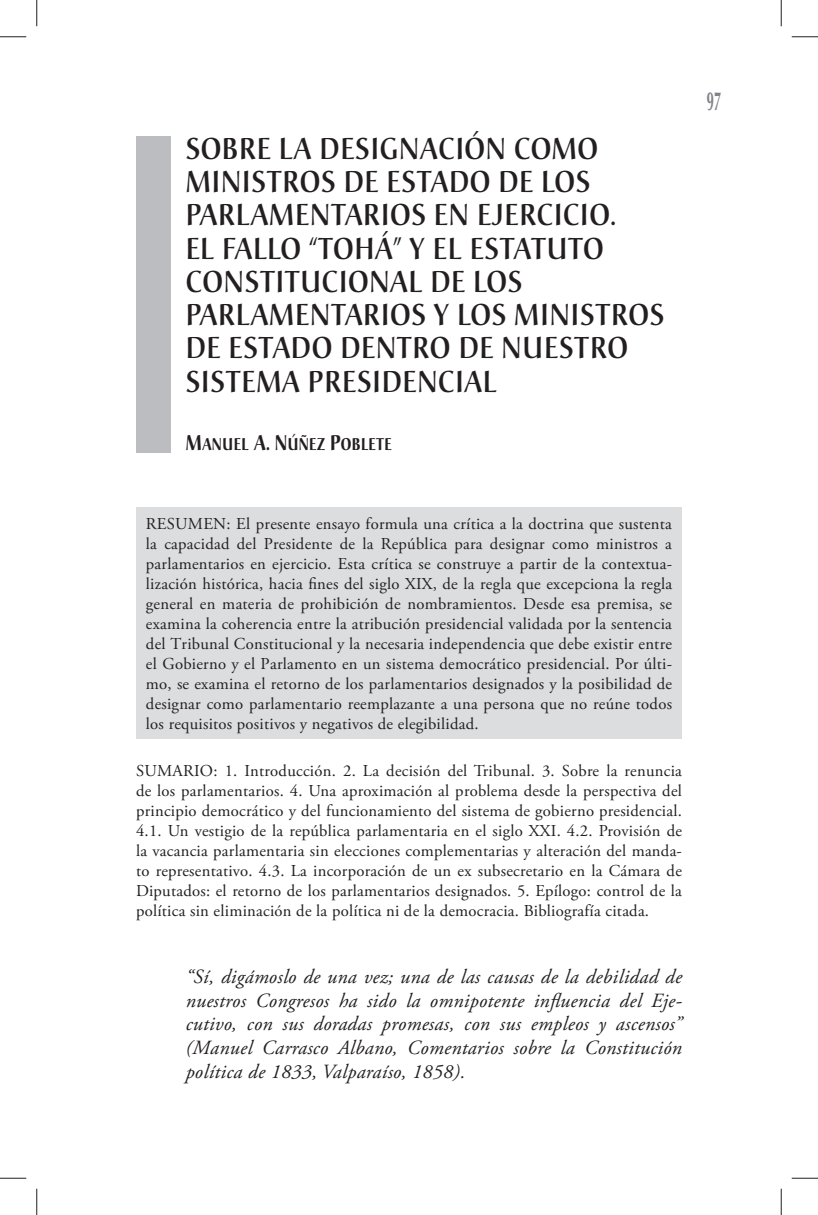
<style>
.page{position:relative;width:818px;height:1215px;background:#fff}
.page>*{position:absolute;margin:0;border:0;box-sizing:border-box;transform-origin:0 0}
.t1{font:500 29.75px/33.2px "Christiana";letter-spacing:.025em;color:#231f20;scale:.9 1}
.t2{font:700 26.25px "Optima";color:#808285;scale:.5 1}
.t3{font:italic 20.12px/23.6px "Adobe Garamond Pro";letter-spacing:.015em;color:#231f20;text-align:justify}
.t4{font:700 16.8px "Christiana";letter-spacing:.03em;color:#231f20;scale:.8 1}
.t5{font:16.62px/19.9px "Adobe Garamond Pro";letter-spacing:.015em;color:#231f20;text-align:justify}
.s1{font-size:21px}
</style>
<div class="page">
<div style="left:136px;top:136px;width:35px;height:316px;background:#bcbdc0"></div>
<div style="left:136px;top:507px;width:546px;height:231px;background:#dcdddf"></div>
<svg style="left:0;top:36px;width:26px;height:1px"></svg>
<svg style="left:791px;top:36px;width:27px;height:1px"></svg>
<svg style="left:0;top:1177px;width:26px;height:1px"></svg>
<svg style="left:791px;top:1177px;width:27px;height:1px"></svg>
<svg style="left:36px;top:0;width:1px;height:26px"></svg>
<svg style="left:36px;top:1188px;width:1px;height:26px"></svg>
<svg style="left:781px;top:0;width:1px;height:26px"></svg>
<svg style="left:781px;top:1188px;width:1px;height:26px"></svg>
<h1 class="t1" style="left:186px;top:134px;width:533px">SOBRE LA DESIGNACIÓN COMO<br>MINISTROS DE ESTADO DE LOS<br>PARLAMENTARIOS EN EJERCICIO.<br>EL FALLO “TOHÁ” Y EL ESTATUTO<br>CONSTITUCIONAL DE LOS<br>PARLAMENTARIOS Y LOS MINISTROS<br>DE ESTADO DENTRO DE NUESTRO<br>SISTEMA PRESIDENCIAL</h1>
<p class="t4" style="left:186px;top:437px;width:259px"><span class="s1">M</span>ANUEL <span class="s1">A. N</span>ÚÑEZ <span class="s1">P</span>OBLETE</p>
<h2 class="t2" style="left:706px;top:90px;width:31px">97</h2>
<p class="t5" style="left:146px;top:515px;width:528px">RESUMEN: El presente ensayo formula una crítica a la doctrina que sustenta la capacidad del Presidente de la República para designar como ministros a parlamentarios en ejercicio. Esta crítica se construye a partir de la contextua&shy;lización histórica, hacia fines del siglo XIX, de la regla que excepciona la regla general en materia de prohibición de nombramientos. Desde esa premisa, se examina la coherencia entre la atribución presidencial validada por la sentencia del Tribunal Constitucional y la necesaria independencia que debe existir entre el Gobierno y el Parlamento en un sistema democrático presidencial. Por últi&shy;mo, se examina el retorno de los parlamentarios designados y la posibilidad de designar como parlamentario reemplazante a una persona que no reúne todos los requisitos positivos y negativos de elegibilidad.</p>
<p class="t5" style="left:136px;top:762px;width:547px">SUMARIO: 1. Introducción. 2. La decisión del Tribunal. 3. Sobre la renuncia de los parlamentarios. 4. Una aproximación al problema desde la perspectiva del principio democrático y del funcionamiento del sistema de gobierno presidencial.<br>4.1. Un vestigio de la república parlamentaria en el siglo XXI. 4.2. Provisión de la vacancia parlamentaria sin elecciones complementarias y alteración del manda&shy;to representativo. 4.3. La incorporación de un ex subsecretario en la Cámara de Diputados: el retorno de los parlamentarios designados. 5. Epílogo: control de la política sin eliminación de la política ni de la democracia. Bibliografía citada.</p>
<p class="t3" style="left:186px;top:966px;width:498px">“Sí, digámoslo de una vez; una de las causas de la debilidad de nuestros Congresos ha sido la omnipotente influencia del Eje&shy;cutivo, con sus doradas promesas, con sus empleos y ascensos” (Manuel Carrasco Albano, Comentarios sobre la Constitución política de 1833, Valparaíso, 1858).</p>
</div>
